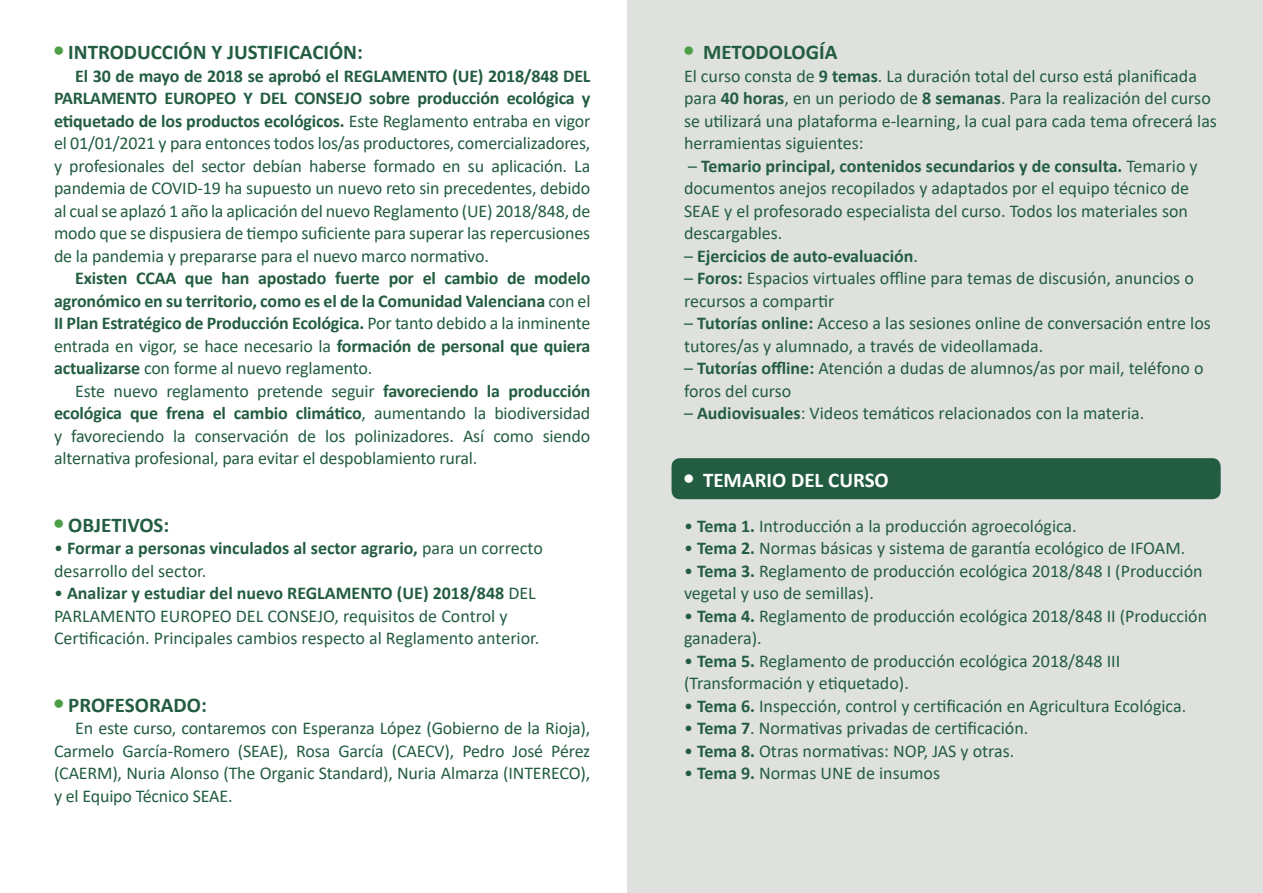
<style>
.page{position:relative;width:1263px;height:893px;background:#fff}
.page>*{position:absolute;margin:0;border:0;box-sizing:border-box;transform-origin:0 0}
.t1{font:700 21px "Calibri";color:#235d41}
.t2{font:700 21px "Calibri";color:#fff}
.t3{font:18px/22.5px "Calibri";color:#235d41}
.t4{font:700 18px/22.5px "Calibri";letter-spacing:-.005em;color:#235d41;text-align:justify}
.s1{font-family:"Helvetica LT Std";font-stretch:condensed;font-size:22.5px;color:#4c9e45}
.s2{font-weight:700}
.s3{font-weight:400}
.s4{font-family:"Helvetica LT Std";font-stretch:condensed;font-size:22.5px}
</style>
<div class="page">
<div style="left:627px;top:0;width:636px;height:893px;background:#dee1dd"></div>
<div style="left:671px;top:458px;width:550px;height:41px;background:#235d41;border-radius:9px"></div>
<p class="t1" style="left:54px;top:38px;width:310px"><span class="s1">•</span> INTRODUCCIÓN Y JUSTIFICACIÓN:</p>
<p class="t3" style="left:54px;top:64px;width:538px;text-align:justify;text-indent:21px"><span class="s2">El 30 de mayo de 2018 se aprobó el REGLAMENTO (UE) 2018/848 DEL PARLAMENTO EUROPEO Y DEL CONSEJO sobre producción ecológica y etiquetado de los productos ecológicos.</span> Este Reglamento entraba en vigor el 01/01/2021 y para entonces todos los/as productores, comercializadores, y profesionales del sector debían haberse formado en su aplicación. La pandemia de COVID-19 ha supuesto un nuevo reto sin precedentes, debido al cual se aplazó 1 año la aplicación del nuevo Reglamento (UE) 2018/848, de modo que se dispusiera de tiempo suficiente para superar las repercusiones de la pandemia y prepararse para el nuevo marco normativo.</p>
<p class="t4" style="left:54px;top:267px;width:538px;text-indent:21px">Existen CCAA que han apostado fuerte por el cambio de modelo agronómico en su territorio, como es el de la Comunidad Valenciana <span class="s3">con el </span>II Plan Estratégico de Producción Ecológica. <span class="s3">Por tanto debido a la inminente entrada en vigor, se hace necesario la</span> formación de personal que quiera actualizarse <span class="s3">con forme al nuevo reglamento.</span></p>
<p class="t3" style="left:54px;top:379px;width:538px;text-align:justify;text-indent:21px">Este nuevo reglamento pretende seguir <span class="s2">favoreciendo la producción ecológica que frena el cambio climático</span>, aumentando la biodiversidad y favoreciendo la conservación de los polinizadores. Así como siendo alternativa profesional, para evitar el despoblamiento rural.</p>
<p class="t1" style="left:54px;top:510px;width:117px"><span class="s1">•</span> OBJETIVOS:</p>
<p class="t4" style="left:54px;top:537px;width:490px"><span class="s3">•</span> Formar a personas vinculados al sector agrario, <span class="s3">para un correcto desarrollo del sector.</span></p>
<p class="t3" style="left:54px;top:582px;width:487px">• <span class="s2">Analizar y estudiar del nuevo REGLAMENTO (UE) 2018/848</span> DEL<br>PARLAMENTO EUROPEO DEL CONSEJO, requisitos de Control y<br>Certificación. Principales cambios respecto al Reglamento anterior.</p>
<p class="t1" style="left:54px;top:690px;width:154px"><span class="s1">•</span> PROFESORADO:</p>
<p class="t3" style="left:54px;top:717px;width:538px;text-align:justify;text-indent:21px">En este curso, contaremos con Esperanza López (Gobierno de la Rioja), Carmelo García-Romero (SEAE), Rosa García (CAECV), Pedro José Pérez (CAERM), Nuria Alonso (The Organic Standard), Nuria Almarza (INTERECO), y el Equipo Técnico SEAE.</p>
<p class="t1" style="left:684px;top:38px;width:155px"><span class="s1">•</span> METODOLOGÍA</p>
<p class="t3" style="left:684px;top:64px;width:534px">El curso consta de <span class="s2">9 temas</span>. La duración total del curso está planificada para <span class="s2">40 horas</span>, en un periodo de <span class="s2">8 semanas</span>. Para la realización del curso se utilizará una plataforma e-learning, la cual para cada tema ofrecerá las herramientas siguientes:</p>
<p class="t3" style="left:684px;top:154px;width:515px">– <span class="s2">Temario principal, contenidos secundarios y de consulta.</span> Temario y documentos anejos recopilados y adaptados por el equipo técnico de SEAE y el profesorado especialista del curso. Todos los materiales son descargables.</p>
<p class="t4" style="left:684px;top:244px;width:235px"><span class="s3">–</span> Ejercicios de auto-evaluación<span class="s3">.</span></p>
<p class="t3" style="left:684px;top:267px;width:511px">– <span class="s2">Foros:</span> Espacios virtuales offline para temas de discusión, anuncios o recursos a compartir</p>
<p class="t3" style="left:684px;top:312px;width:528px">– <span class="s2">Tutorías online:</span> Acceso a las sesiones online de conversación entre los tutores/as y alumnado, a través de videollamada.</p>
<p class="t3" style="left:684px;top:357px;width:521px">– <span class="s2">Tutorías offline:</span> Atención a dudas de alumnos/as por mail, teléfono o foros del curso</p>
<p class="t3" style="left:684px;top:402px;width:462px">– <span class="s2">Audiovisuales</span>: Videos temáticos relacionados con la materia.</p>
<p class="t2" style="left:684px;top:465px;width:206px"><span class="s4">•</span> TEMARIO DEL CURSO</p>
<p class="t3" style="left:684px;top:514px;width:394px">• <span class="s2">Tema 1.</span> Introducción a la producción agroecológica.</p>
<p class="t3" style="left:684px;top:537px;width:503px">• <span class="s2">Tema 2.</span> Normas básicas y sistema de garantía ecológico de IFOAM.</p>
<p class="t3" style="left:684px;top:559px;width:520px">• <span class="s2">Tema 3.</span> Reglamento de producción ecológica 2018/848 I (Producción vegetal y uso de semillas).</p>
<p class="t3" style="left:684px;top:604px;width:525px">• <span class="s2">Tema 4.</span> Reglamento de producción ecológica 2018/848 II (Producción ganadera).</p>
<p class="t3" style="left:684px;top:649px;width:438px">• <span class="s2">Tema 5.</span> Reglamento de producción ecológica 2018/848 III (Transformación y etiquetado).</p>
<p class="t3" style="left:684px;top:694px;width:504px">• <span class="s2">Tema 6.</span> Inspección, control y certificación en Agricultura Ecológica.</p>
<p class="t3" style="left:684px;top:717px;width:346px">• <span class="s2">Tema 7</span>. Normativas privadas de certificación.</p>
<p class="t3" style="left:684px;top:739px;width:332px">• <span class="s2">Tema 8.</span> Otras normativas: NOP, JAS y otras.</p>
<p class="t3" style="left:684px;top:762px;width:258px">• <span class="s2">Tema 9.</span> Normas UNE de insumos</p>
</div>
